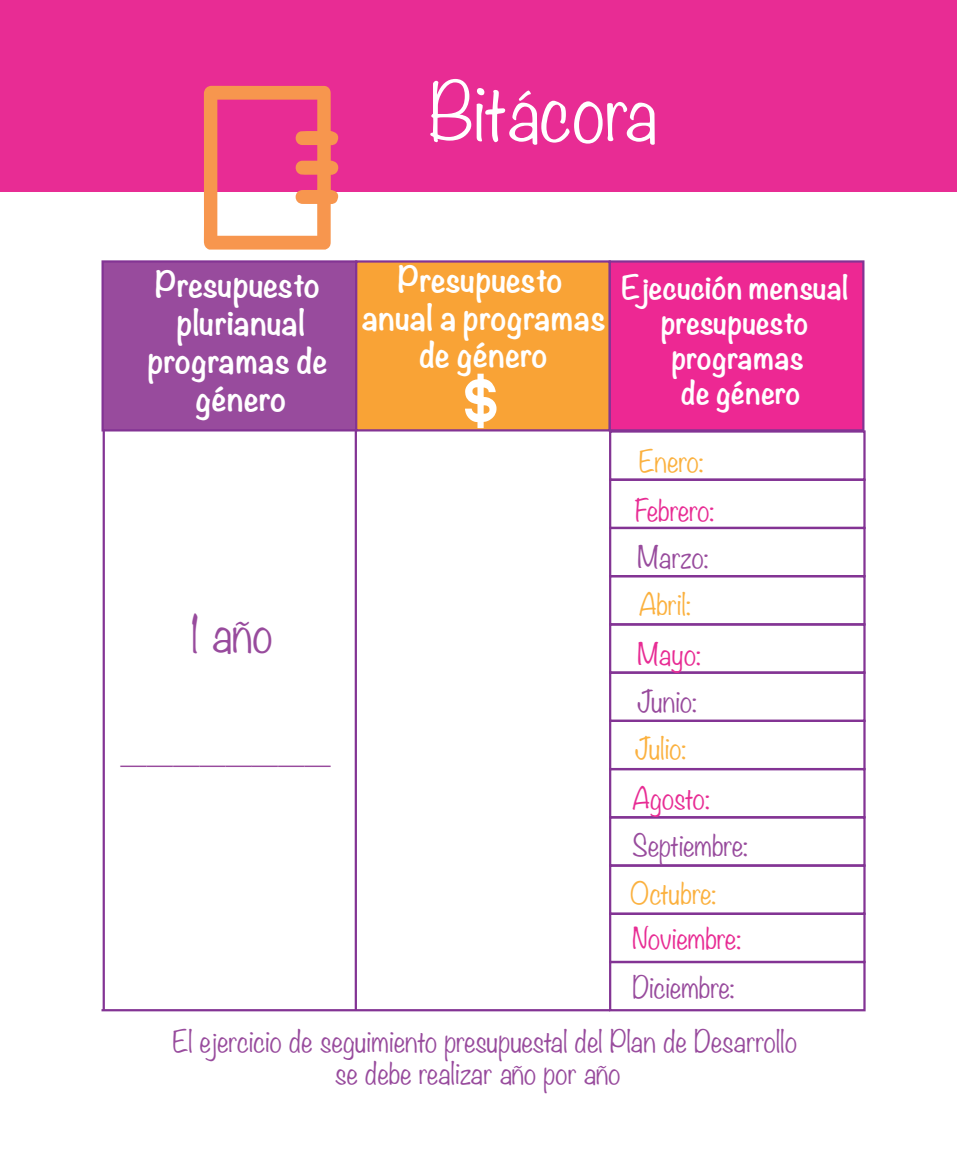
<style>
.page{position:relative;width:957px;height:1149px;background:#fff}
.page>*{position:absolute;margin:0;border:0;box-sizing:border-box;transform-origin:0 0}
.t1{font:300 72px "Noteworthy";color:#fff}
.t2{font:300 45px "Noteworthy";color:#984b9d}
.t3{font:700 31.5px/37.8px "Noteworthy";color:#fff;text-align:center}
.t4{font:700 29.25px/35.1px "Noteworthy";color:#fff;text-align:center}
.t5{font:300 27px/32.4px "Noteworthy";color:#984b9d;text-align:center}
.t6{font:300 27px "Noteworthy";color:#fbb13f}
.t7{font:300 27px "Noteworthy";color:#e82c94}
.t8{font:300 27px "Noteworthy";letter-spacing:-.02em;color:#e82c94}
</style>
<div class="page">
<div style="left:0;top:0;width:957px;height:191px;background:#e82c94"></div>
<svg style="left:204px;top:86px;width:134px;height:163px"></svg>
<div style="left:101px;top:260px;width:256px;height:171px;background:#984b9d;border:2px solid #833494"></div>
<div style="left:355px;top:260px;width:256px;height:171px;background:#f9a336;border:2px solid #833494"></div>
<div style="left:608px;top:260px;width:256px;height:171px;background:#ed2893;border:2px solid #833494"></div>
<div style="left:609px;top:430px;width:256px;height:50px;border:2px solid #833494"></div>
<div style="left:609px;top:478px;width:256px;height:51px;border:2px solid #833494"></div>
<div style="left:609px;top:526px;width:256px;height:51px;border:2px solid #833494"></div>
<div style="left:609px;top:575px;width:256px;height:50px;border:2px solid #833494"></div>
<div style="left:609px;top:623px;width:256px;height:50px;border:2px solid #833494"></div>
<div style="left:609px;top:671px;width:256px;height:50px;border:2px solid #833494"></div>
<div style="left:609px;top:719px;width:256px;height:51px;border:2px solid #833494"></div>
<div style="left:609px;top:767px;width:256px;height:51px;border:2px solid #833494"></div>
<div style="left:609px;top:816px;width:256px;height:50px;border:2px solid #833494"></div>
<div style="left:609px;top:864px;width:256px;height:50px;border:2px solid #833494"></div>
<div style="left:609px;top:912px;width:256px;height:50px;border:2px solid #833494"></div>
<div style="left:609px;top:960px;width:256px;height:51px;border:2px solid #833494"></div>
<hr style="left:101px;top:1008px;width:509px;height:3px;background:#833494">
<hr style="left:103px;top:429px;width:2px;height:580px;background:#833494">
<hr style="left:355px;top:429px;width:2px;height:580px;background:#833494">
<svg style="left:465px;top:373px;width:31px;height:55px"></svg>
<h1 class="t1" style="left:428px;top:49px;width:230px">Bitácora</h1>
<p class="t3" style="left:148px;top:265px;width:182px">Presupuesto plurianual programas de género</p>
<p class="t3" style="left:361px;top:259px;width:246px">Presupuesto anual a programas de género</p>
<p class="t4" style="left:621px;top:268px;width:228px">Ejecución mensual presupuesto programas<br>de género</p>
<p class="t6" style="left:639px;top:437px;width:66px">Enero:</p>
<p class="t8" style="left:635px;top:486px;width:81px">Febrero:</p>
<p class="t5" style="left:637px;top:540px;width:73px">Marzo:</p>
<p class="t6" style="left:639px;top:580px;width:53px">Abril:</p>
<p class="t7" style="left:637px;top:630px;width:65px">Mayo:</p>
<p class="t5" style="left:637px;top:684px;width:61px">Junio:</p>
<p class="t6" style="left:635px;top:724px;width:53px">Julio:</p>
<p class="t7" style="left:632px;top:774px;width:79px">Agosto:</p>
<p class="t5" style="left:632px;top:828px;width:117px">Septiembre:</p>
<p class="t6" style="left:630px;top:868px;width:88px">Octubre:</p>
<p class="t7" style="left:632px;top:913px;width:110px">Noviembre:</p>
<p class="t5" style="left:632px;top:970px;width:104px">Diciembre:</p>
<h2 class="t2" style="left:190px;top:594px;width:84px">1 año</h2>
<h2 class="t2" style="left:120px;top:702px;width:212px">________</h2>
<p class="t5" style="left:173px;top:1023px;width:626px">El ejercicio de seguimiento presupuestal del Plan de Desarrollo se debe realizar año por año</p>
</div>
